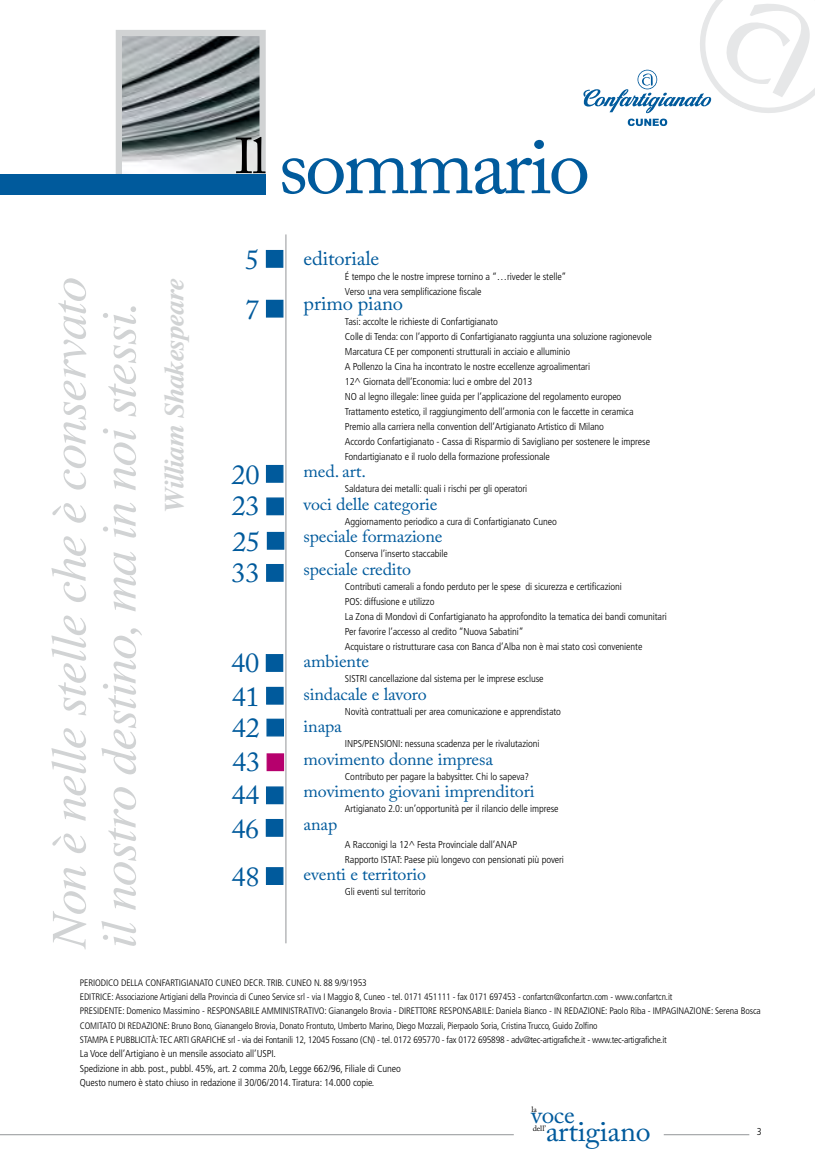
<style>
.page{position:relative;width:815px;height:1170px;background:#fff}
.page>*{position:absolute;margin:0;border:0;box-sizing:border-box;transform-origin:0 0}
.t1{font:81.25px "Adobe Caslon Pro";letter-spacing:-.04em;color:#005a9c}
.t2{font:50px/50px "Times Italic Os F";letter-spacing:-.025em;color:#d1d3d4}
.t3{font:29.12px "Adobe Caslon Pro";letter-spacing:-.01em;color:#005a9c}
.t4{font:27.5px/49.4px "Adobe Caslon Pro";letter-spacing:-.01em;color:#005a9c}
.t5{font:27.5px "Times Bold Italic Os F";letter-spacing:-.025em;color:#d1d3d4}
.t6{font:24.5px "Adobe Caslon Pro";color:#005a9c}
.t7{font:20px "Adobe Caslon Pro";letter-spacing:-.01em;color:#005a9c}
.t8{font:17.5px "Adobe Caslon Pro";letter-spacing:-.01em;color:#005a9c}
.t9{font:300 condensed 10px/15px "Frutiger";letter-spacing:-.01em;color:#000}
.t10{font:300 condensed 9.38px/14.4px "Frutiger";letter-spacing:-.01em;color:#000}
.t11{font:7.75px "Adobe Caslon Pro";letter-spacing:-.01em;color:#000}
</style>
<div class="page">
<svg style="left:115px;top:30px;width:151px;height:144px;background:#979d9f"></svg>
<div style="left:0;top:174px;width:266px;height:20px;background:#005a9c"></div>
<hr style="left:0;top:1134px;width:514px;height:1px;background:#939598">
<hr style="left:664px;top:1134px;width:85px;height:1px;background:#939598">
<svg style="left:583px;top:0;width:232px;height:126px"></svg>
<div style="left:266px;top:250px;width:17px;height:18px;background:#005a9c;border:1px solid #005a9c"></div>
<div style="left:266px;top:300px;width:17px;height:17px;background:#005a9c"></div>
<div style="left:266px;top:686px;width:18px;height:18px;background:#005a9c;border:1px solid #005a9c"></div>
<div style="left:266px;top:786px;width:18px;height:18px;background:#005a9c;border:1px solid #005a9c"></div>
<hr style="left:286px;top:234px;width:1px;height:709px;background:#939598">
<div style="left:266px;top:497px;width:18px;height:18px;background:#005a9c;border:1px solid #005a9c"></div>
<div style="left:266px;top:465px;width:17px;height:17px;background:#005a9c"></div>
<div style="left:266px;top:818px;width:17px;height:18px;background:#005a9c;border:1px solid #005a9c"></div>
<div style="left:267px;top:753px;width:17px;height:18px;background:#b6006d;border:1px solid #b6006d"></div>
<div style="left:266px;top:564px;width:18px;height:17px;background:#005a9c;border:1px solid #005a9c"></div>
<div style="left:267px;top:532px;width:17px;height:17px;background:#005a9c"></div>
<div style="left:266px;top:654px;width:17px;height:17px;background:#005a9c;border:1px solid #005a9c"></div>
<div style="left:266px;top:867px;width:17px;height:17px;background:#005a9c;border:1px solid #005a9c"></div>
<div style="left:266px;top:718px;width:18px;height:18px;background:#005a9c;border:1px solid #005a9c"></div>
<h2 class="t2" style="left:44px;top:948px;width:673px;rotate:-90deg">Non è nelle stelle che è conservato il nostro destino, ma in noi stessi.</h2>
<h3 class="t5" style="left:158px;top:512px;width:237px;rotate:-90deg">William Shakespeare</h3>
<h1 class="t1" style="left:235px;top:117px;width:357px"><sup>Il</sup> sommario</h1>
<h3 class="t4" style="left:245px;top:235px;width:16px">5<br>7</h3>
<h3 class="t4" style="left:232px;top:450px;width:30px">20</h3>
<h3 class="t4" style="left:232px;top:481px;width:30px">23</h3>
<h3 class="t4" style="left:232px;top:516px;width:30px">25</h3>
<h3 class="t4" style="left:232px;top:547px;width:30px">33</h3>
<h3 class="t4" style="left:231px;top:637px;width:30px">40</h3>
<h3 class="t4" style="left:232px;top:671px;width:30px">41</h3>
<h3 class="t4" style="left:232px;top:702px;width:30px">42</h3>
<h3 class="t4" style="left:232px;top:737px;width:30px">43</h3>
<h3 class="t4" style="left:231px;top:770px;width:30px">44</h3>
<h3 class="t4" style="left:231px;top:803px;width:30px">46</h3>
<h3 class="t4" style="left:231px;top:851px;width:30px">48</h3>
<h3 class="t7" style="left:304px;top:246px;width:77px">editoriale</h3>
<p class="t9" style="left:345px;top:269px;width:223px">É tempo che le nostre imprese tornino a “…riveder le stelle”<br>Verso una vera semplificazione fiscale</p>
<h3 class="t7" style="left:304px;top:291px;width:101px">primo piano</h3>
<p class="t9" style="left:345px;top:314px;width:309px">Tasi: accolte le richieste di Confartigianato<br>Colle di Tenda: con l’apporto di Confartigianato raggiunta una soluzione ragionevole Marcatura CE per componenti strutturali in acciaio e alluminio<br>A Pollenzo la Cina ha incontrato le nostre eccellenze agroalimentari<br>12^ Giornata dell’Economia: luci e ombre del 2013<br>NO al legno illegale: linee guida per l’applicazione del regolamento europeo Trattamento estetico, il raggiungimento dell’armonia con le faccette in ceramica Premio alla carriera nella convention dell’Artigianato Artistico di Milano<br>Accordo Confartigianato - Cassa di Risparmio di Savigliano per sostenere le imprese Fondartigianato e il ruolo della formazione professionale</p>
<h3 class="t8" style="left:304px;top:461px;width:64px">med. art.</h3>
<p class="t9" style="left:345px;top:481px;width:184px">Saldatura dei metalli: quali i rischi per gli operatori</p>
<h3 class="t8" style="left:304px;top:493px;width:135px">voci delle categorie</h3>
<p class="t9" style="left:345px;top:514px;width:213px">Aggiornamento periodico a cura di Confartigianato Cuneo</p>
<h3 class="t8" style="left:304px;top:526px;width:140px">speciale formazione</h3>
<p class="t9" style="left:345px;top:546px;width:104px">Conserva l’inserto staccabile</p>
<h3 class="t8" style="left:304px;top:558px;width:109px">speciale credito</h3>
<p class="t9" style="left:345px;top:579px;width:324px">Contributi camerali a fondo perduto per le spese di sicurezza e certificazioni<br>POS: diffusione e utilizzo<br>La Zona di Mondovì di Confartigianato ha approfondito la tematica dei bandi comunitari Per favorire l’accesso al credito “Nuova Sabatini”<br>Acquistare o ristrutturare casa con Banca d’Alba non è mai stato così conveniente</p>
<h3 class="t8" style="left:304px;top:651px;width:67px">ambiente</h3>
<p class="t9" style="left:345px;top:671px;width:200px">SISTRI cancellazione dal sistema per le imprese escluse</p>
<h3 class="t8" style="left:304px;top:683px;width:125px">sindacale e lavoro</h3>
<p class="t9" style="left:345px;top:704px;width:218px">Novità contrattuali per area comunicazione e apprendistato</p>
<h3 class="t8" style="left:304px;top:716px;width:40px">inapa</h3>
<p class="t9" style="left:345px;top:736px;width:196px">INPS/PENSIONI: nessuna scadenza per le rivalutazioni</p>
<h3 class="t8" style="left:304px;top:748px;width:191px">movimento donne impresa</h3>
<p class="t9" style="left:345px;top:769px;width:186px">Contributo per pagare la babysitter. Chi lo sapeva?</p>
<h3 class="t8" style="left:304px;top:781px;width:233px">movimento giovani imprenditori</h3>
<p class="t9" style="left:345px;top:801px;width:215px">Artigianato 2.0: un’opportunità per il rilancio delle imprese</p>
<h3 class="t8" style="left:304px;top:813px;width:35px">anap</h3>
<p class="t9" style="left:345px;top:836px;width:221px">A Racconigi la 12^ Festa Provinciale dall’ANAP<br>Rapporto ISTAT: Paese più longevo con pensionati più poveri</p>
<h3 class="t8" style="left:304px;top:863px;width:124px">eventi e territorio</h3>
<p class="t9" style="left:345px;top:884px;width:82px">Gli eventi sul territorio</p>
<p class="t10" style="left:80px;top:975px;width:682px">PERIODICO DELLA CONFARTIGIANATO CUNEO DECR. TRIB. CUNEO N. 88 9/9/1953<br>EDITRICE: Associazione Artigiani della Provincia di Cuneo Service srl - via I Maggio 8, Cuneo - tel. 0171 451111 - fax 0171 697453 - confartcn@confartcn.com - www.confartcn.it<br>PRESIDENTE: Domenico Massimino - RESPONSABILE AMMINISTRATIVO: Gianangelo Brovia - DIRETTORE RESPONSABILE: Daniela Bianco - IN REDAZIONE: Paolo Riba - IMPAGINAZIONE: Serena Bosca COMITATO DI REDAZIONE: Bruno Bono, Gianangelo Brovia, Donato Frontuto, Umberto Marino, Diego Mozzali, Pierpaolo Soria, Cristina Trucco, Guido Zolfino<br>STAMPA E PUBBLICITÀ: TEC ARTI GRAFICHE srl - via dei Fontanili 12, 12045 Fossano (CN) - tel. 0172 695770 - fax 0172 695898 - adv@tec-artigrafiche.it - www.tec-artigrafiche.it</p>
<p class="t9" style="left:80px;top:1046px;width:323px;line-height:14.4px">La Voce dell’Artigiano è un mensile associato all’USPI.<br>Spedizione in abb. post., pubbl. 45%, art. 2 comma 20/b, Legge 662/96, Filiale di Cuneo<br>Questo numero è stato chiuso in redazione il 30/06/2014. Tiratura: 14.000 copie.</p>
<p class="t11" style="left:531px;top:1104px;width:7px">la</p>
<p class="t11" style="left:533px;top:1123px;width:15px">dell’</p>
<p class="t9" style="left:757px;top:1123px;width:6px">3</p>
<h3 class="t6" style="left:531px;top:1100px;width:45px">voce</h3>
<h3 class="t3" style="left:546px;top:1113px;width:106px">artigiano</h3>
</div>
